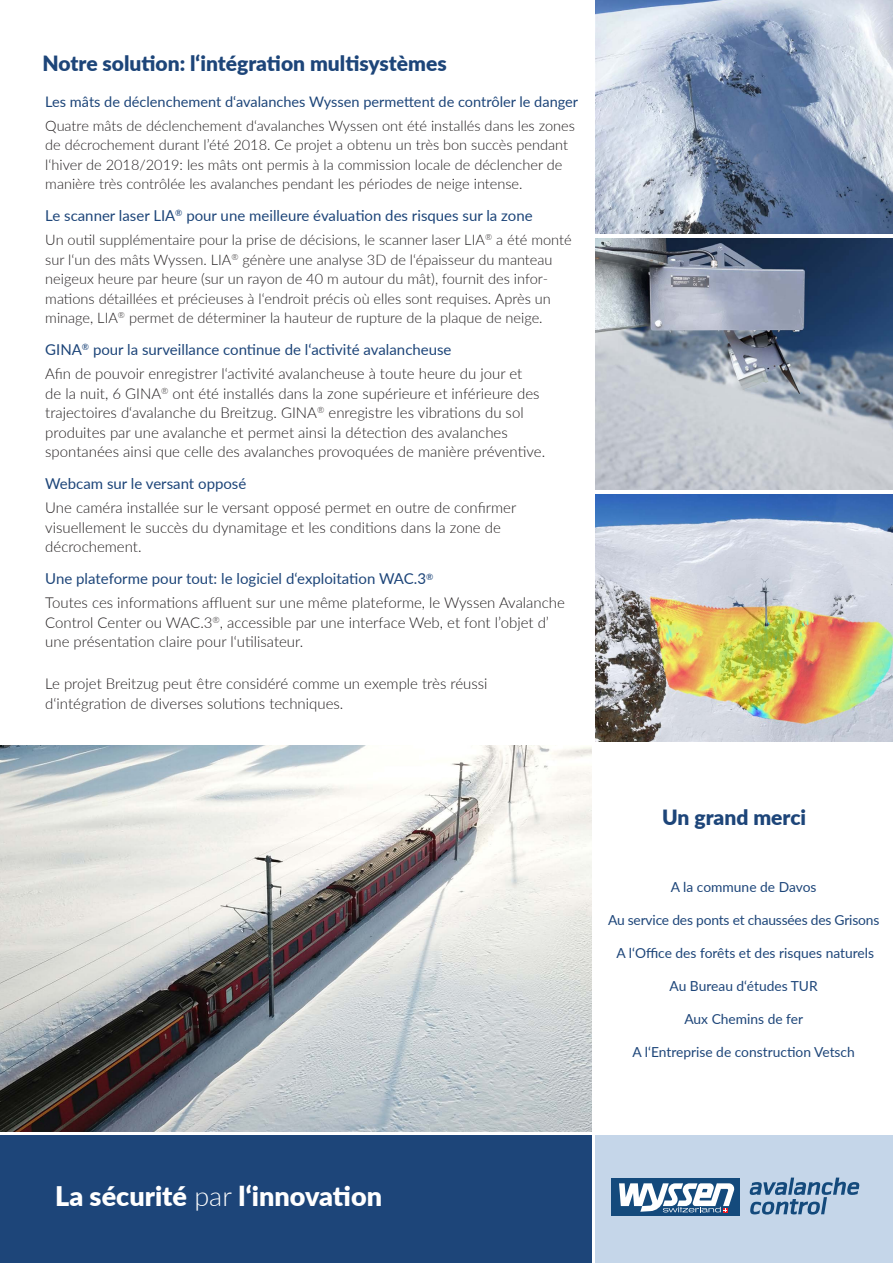
<style>
.page{position:relative;width:893px;height:1263px;background:#fff}
.page>*{position:absolute;margin:0;border:0;box-sizing:border-box;transform-origin:0 0}
.t1{font:900 27px "Lato";color:#fff}
.t2{font:900 21px "Lato";color:#1d4579}
.t3{font:300 15px/19.5px "Lato";color:#231f20}
.t4{font:15px "Lato";color:#1d4579}
.t5{font:300 14.55px/19.5px "Lato";color:#231f20}
.t6{font:14.55px "Lato";color:#1d4579}
.t7{font:13.8px "Lato";color:#1d4579}
.s1{font-weight:400;color:#1d4579}
.s2{font-weight:300}
</style>
<div class="page">
<div style="left:0;top:1135px;width:591px;height:128px;background:#1d4579"></div>
<div style="left:595px;top:1135px;width:298px;height:128px;background:#c5d6e9"></div>
<div style="left:612px;top:1178px;width:128px;height:37px;background:#144a7c"></div>
<svg style="left:750px;top:1177px;width:109px;height:37px"></svg>
<svg style="left:619px;top:1183px;width:116px;height:29px"></svg>
<img style="left:595px;top:0;width:298px;height:234px">
<img style="left:595px;top:494px;width:298px;height:248px">
<img style="left:595px;top:238px;width:298px;height:252px">
<img style="left:0;top:745px;width:591px;height:386px">
<h2 class="t2" style="left:43px;top:47px;width:406px">Notre solution: l‘intégration multisystèmes</h2>
<p class="t6" style="left:45px;top:91px;width:534px">Les mâts de déclenchement d‘avalanches Wyssen permettent de contrôler le danger</p>
<p class="t5" style="left:45px;top:115px;width:531px">Quatre mâts de déclenchement d‘avalanches Wyssen ont été installés dans les zones de décrochement durant l’été 2018. Ce projet a obtenu un très bon succès pendant l‘hiver de 2018/2019: les mâts ont permis à la commission locale de déclencher de manière très contrôlée les avalanches pendant les périodes de neige intense.</p>
<p class="t4" style="left:45px;top:205px;width:489px">Le scanner laser LIA<sup>®</sup> pour une meilleure évaluation des risques sur la zone</p>
<p class="t5" style="left:45px;top:230px;width:528px">Un outil supplémentaire pour la prise de décisions, le scanner laser LIA<sup>®</sup> a été monté sur l‘un des mâts Wyssen. LIA<sup>®</sup> génère une analyse 3D de l‘épaisseur du manteau neigeux heure par heure (sur un rayon de 40 m autour du mât), fournit des infor&shy;mations détaillées et précieuses à l‘endroit précis où elles sont requises. Après un minage, LIA<sup>®</sup> permet de déterminer la hauteur de rupture de la plaque de neige.</p>
<p class="t3" style="left:45px;top:338px;width:479px;line-height:23.7px"><span class="s1">GINA</span><sup>®</sup> <span class="s1">pour la surveillance continue de l‘activité avalancheuse<br></span>Afin de pouvoir enregistrer l‘activité avalancheuse à toute heure du jour et</p>
<p class="t3" style="left:45px;top:383px;width:501px">de la nuit, 6 GINA<sup>®</sup> ont été installés dans la zone supérieure et inférieure des trajectoires d‘avalanche du Breitzug. GINA<sup>®</sup> enregistre les vibrations du sol produites par une avalanche et permet ainsi la détection des avalanches spontanées ainsi que celle des avalanches provoquées de manière préventive.</p>
<p class="t4" style="left:45px;top:473px;width:203px">Webcam sur le versant opposé</p>
<p class="t3" style="left:45px;top:497px;width:473px">Une caméra installée sur le versant opposé permet en outre de confirmer visuellement le succès du dynamitage et les conditions dans la zone de décrochement.</p>
<p class="t3" style="left:45px;top:567px;width:521px;line-height:23.7px"><span class="s1">Une plateforme pour tout: le logiciel d‘exploitation WAC.3</span><sup>®<br></sup>Toutes ces informations affluent sur une même plateforme, le Wyssen Avalanche</p>
<p class="t3" style="left:45px;top:612px;width:505px">Control Center ou WAC.3<sup>®</sup>, accessible par une interface Web, et font l’objet d’ une présentation claire pour l‘utilisateur.</p>
<p class="t3" style="left:45px;top:674px;width:444px">Le projet Breitzug peut être considéré comme un exemple très réussi d‘intégration de diverses solutions techniques.</p>
<h2 class="t2" style="left:662px;top:801px;width:145px">Un grand merci</h2>
<p class="t7" style="left:671px;top:877px;width:147px">A la commune de Davos</p>
<p class="t7" style="left:608px;top:910px;width:273px">Au service des ponts et chaussées des Grisons</p>
<p class="t7" style="left:616px;top:943px;width:259px">A l‘Office des forêts et des risques naturels</p>
<p class="t7" style="left:670px;top:976px;width:150px">Au Bureau d‘études TUR</p>
<p class="t7" style="left:684px;top:1009px;width:120px">Aux Chemins de fer</p>
<p class="t7" style="left:632px;top:1042px;width:224px">A l‘Entreprise de construction Vetsch</p>
<h1 class="t1" style="left:55px;top:1175px;width:328px">La sécurité <span class="s2">par</span> l‘innovation</h1>
</div>
